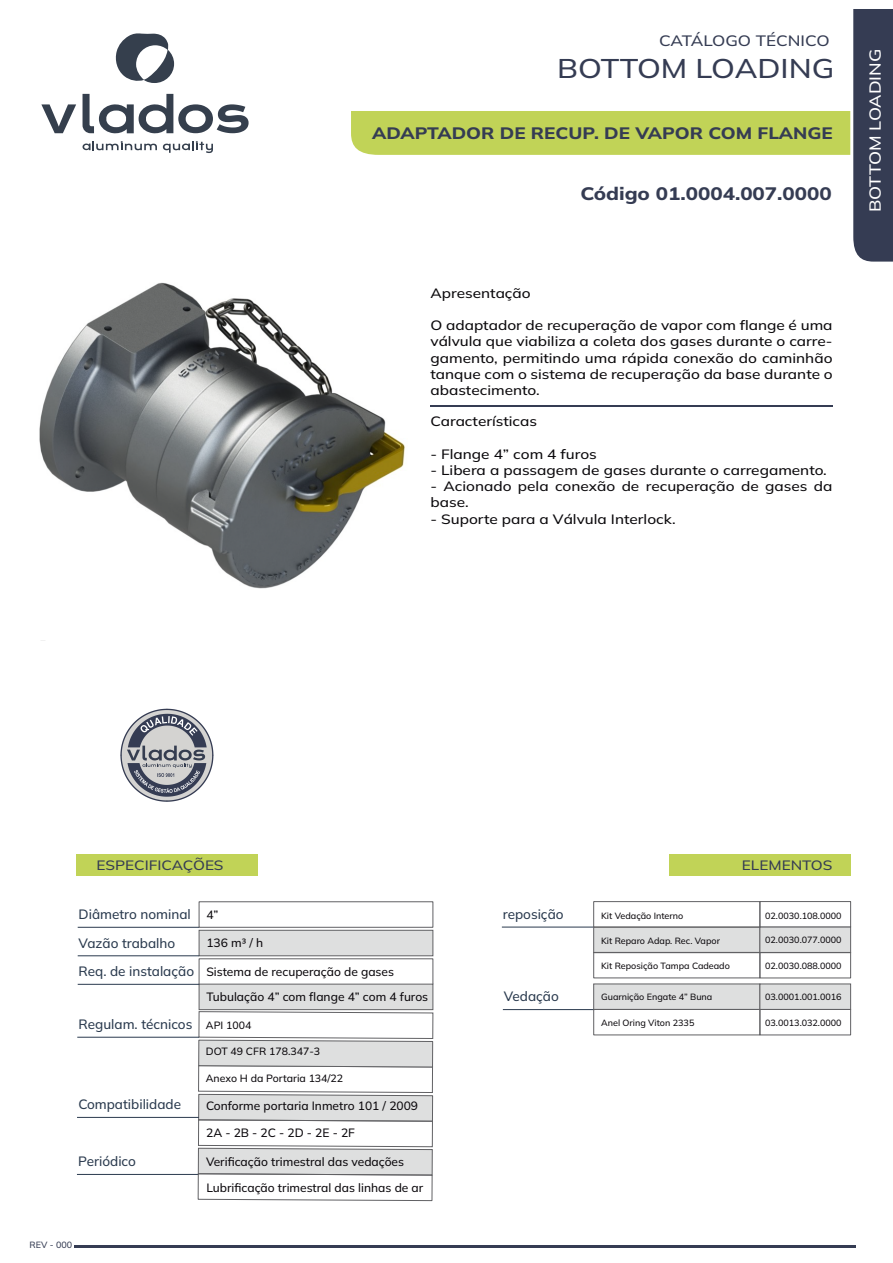
<style>
.page{position:relative;width:893px;height:1263px;background:#fff}
.page>*{position:absolute;margin:0;border:0;box-sizing:border-box;transform-origin:0 0}
.t1{font:500 27px "Mulish";color:#353c53;scale:1.14 1}
.t2{font:800 18px "Mulish";color:#353c53;scale:1.14 1}
.t3{font:800 16.5px "Mulish";color:#353c53;scale:1.14 1}
.t4{font:500 15.9px "Mulish";color:#fff;scale:1.14 1}
.t5{font:500 15px "Mulish";color:#353c53;scale:1.14 1}
.t6{font:500 13.5px/16.2px "Mulish";color:#0b090c;text-align:justify;scale:1.14 1}
.t7{font:500 13.5px/28.5px "Mulish";color:#2a3a4e}
.t8{font:500 13.5px "Mulish";color:#353c53;scale:1.14 1}
.t9{font:500 12px "Mulish";color:#0c090d}
.t10{font:500 10.5px "Mulish";color:#0c090d}
.t11{font:500 9px "Mulish";color:#0c090d}
.t12{font:500 9px "Mulish";color:#353c53}
.s1{font-size:12px;color:#0c090d}
.s2{font-size:13.5px;color:#2a3a4e}
</style>
<div class="page">
<img style="left:39px;top:282px;width:366px;height:307px">
<div style="left:199px;top:984px;width:234px;height:26px;background:#dedfdf;border:1px solid #616164"></div>
<svg style="left:351px;top:9px;width:542px;height:253px"></svg>
<div style="left:669px;top:854px;width:181px;height:21px;background:#c1d357"></div>
<div style="left:77px;top:854px;width:181px;height:21px;background:#c1d357"></div>
<hr style="left:75px;top:1246px;width:781px;height:2px;background:#353c53">
<div style="left:199px;top:901px;width:234px;height:26px;border:1px solid #616164"></div>
<div style="left:199px;top:930px;width:234px;height:26px;background:#dedfdf;border:1px solid #616164"></div>
<div style="left:199px;top:958px;width:234px;height:26px;border:1px solid #616164"></div>
<hr style="left:430px;top:405px;width:403px;height:2px;background:#353c53">
<div style="left:593px;top:927px;width:167px;height:26px;background:#dedfdf;border:1px solid #616164"></div>
<div style="left:760px;top:901px;width:91px;height:26px;border:1px solid #616164"></div>
<div style="left:760px;top:927px;width:91px;height:26px;background:#dedfdf;border:1px solid #616164"></div>
<svg style="left:115px;top:33px;width:59px;height:50px"></svg>
<svg style="left:83px;top:141px;width:74px;height:9px"></svg>
<svg style="left:163px;top:141px;width:50px;height:12px"></svg>
<svg style="left:41px;top:104px;width:35px;height:29px"></svg>
<svg style="left:83px;top:94px;width:166px;height:40px"></svg>
<div style="left:593px;top:901px;width:167px;height:26px;border:1px solid #616164"></div>
<svg style="left:120px;top:709px;width:93px;height:93px"></svg>
<div style="left:593px;top:984px;width:167px;height:26px;background:#dedfdf"></div>
<div style="left:760px;top:952px;width:91px;height:26px;border:1px solid #616164"></div>
<div style="left:760px;top:984px;width:91px;height:26px;background:#dedfdf"></div>
<div style="left:760px;top:1009px;width:91px;height:26px;border:1px solid #616164"></div>
<div style="left:593px;top:952px;width:167px;height:26px;border:1px solid #616164"></div>
<div style="left:593px;top:1009px;width:167px;height:26px;border:1px solid #616164"></div>
<svg style="left:198px;top:1011px;width:235px;height:190px"></svg>
<p class="t5" style="left:659px;top:30px;width:151px">CATÁLOGO TÉCNICO</p>
<h1 class="t1" style="left:557px;top:50px;width:245px">BOTTOM LOADING</h1>
<p class="t3" style="left:372px;top:122px;width:406px">ADAPTADOR DE RECUP. DE VAPOR COM FLANGE</p>
<h2 class="t2" style="left:580px;top:181px;width:222px">Código 01.0004.007.0000</h2>
<p class="t6" style="left:430px;top:284px;width:89px">Apresentação</p>
<p class="t6" style="left:430px;top:317px;width:354px">O adaptador de recuperação de vapor com flange é uma válvula que viabiliza a coleta dos gases durante o carre&shy;gamento, permitindo uma rápida conexão do caminhão tanque com o sistema de recuperação da base durante o abastecimento.</p>
<p class="t6" style="left:430px;top:413px;width:95px">Características</p>
<p class="t6" style="left:430px;top:445px;width:148px">- Flange 4” com 4 furos</p>
<p class="t6" style="left:430px;top:462px;width:349px">- Libera a passagem de gases durante o carregamento.</p>
<p class="t6" style="left:430px;top:478px;width:354px">- Acionado pela conexão de recuperação de gases da base.</p>
<p class="t6" style="left:430px;top:510px;width:217px">- Suporte para a Válvula Interlock.</p>
<p class="t4" style="left:864px;top:212px;width:145px;rotate:-90deg">BOTTOM LOADING</p>
<p class="t8" style="left:96px;top:856px;width:113px">ESPECIFICAÇÕES</p>
<p class="t8" style="left:742px;top:856px;width:81px">ELEMENTOS</p>
<p class="t7" style="left:79px;top:900px;width:141px">Diâmetro nominal <span class="s1">4”<br></span>Vazão trabalho</p>
<p class="t9" style="left:206px;top:935px;width:58px">136 m³ / h</p>
<p class="t9" style="left:79px;top:963px;width:317px"><span class="s2">Req. de instalação</span> Sistema de recuperação de gases</p>
<p class="t7" style="left:79px;top:1010px;width:115px">Regulam. técnicos</p>
<p class="t9" style="left:206px;top:989px;width:223px">Tubulação 4” com flange 4” com 4 furos</p>
<p class="t10" style="left:206px;top:1018px;width:47px">API 1004</p>
<p class="t10" style="left:206px;top:1044px;width:116px">DOT 49 CFR 178.347-3</p>
<p class="t10" style="left:206px;top:1071px;width:139px">Anexo H da Portaria 134/22</p>
<p class="t7" style="left:78px;top:1090px;width:104px">Compatibilidade</p>
<p class="t9" style="left:206px;top:1098px;width:213px">Conforme portaria Inmetro 101 / 2009</p>
<p class="t9" style="left:206px;top:1125px;width:150px">2A - 2B - 2C - 2D - 2E - 2F</p>
<p class="t7" style="left:78px;top:1147px;width:59px">Periódico</p>
<p class="t9" style="left:206px;top:1153px;width:200px">Verificação trimestral das vedações</p>
<p class="t12" style="left:30px;top:1239px;width:44px">REV - 000</p>
<p class="t9" style="left:206px;top:1180px;width:218px">Lubrificação trimestral das linhas de ar</p>
<p class="t7" style="left:503px;top:899px;width:62px">reposição</p>
<p class="t11" style="left:601px;top:909px;width:84px">Kit Vedação Interno</p>
<p class="t11" style="left:765px;top:909px;width:78px">02.0030.108.0000</p>
<p class="t11" style="left:601px;top:934px;width:120px">Kit Reparo Adap. Rec. Vapor</p>
<p class="t11" style="left:765px;top:934px;width:78px">02.0030.077.0000</p>
<p class="t11" style="left:601px;top:960px;width:130px">Kit Reposição Tampa Cadeado</p>
<p class="t11" style="left:765px;top:960px;width:78px">02.0030.088.0000</p>
<p class="t11" style="left:601px;top:991px;width:113px">Guarnição Engate 4” Buna</p>
<p class="t11" style="left:765px;top:991px;width:78px">03.0001.001.0016</p>
<p class="t11" style="left:601px;top:1017px;width:95px">Anel Oring Viton 2335</p>
<p class="t11" style="left:765px;top:1017px;width:78px">03.0013.032.0000</p>
<p class="t7" style="left:504px;top:982px;width:57px">Vedação</p>
</div>
